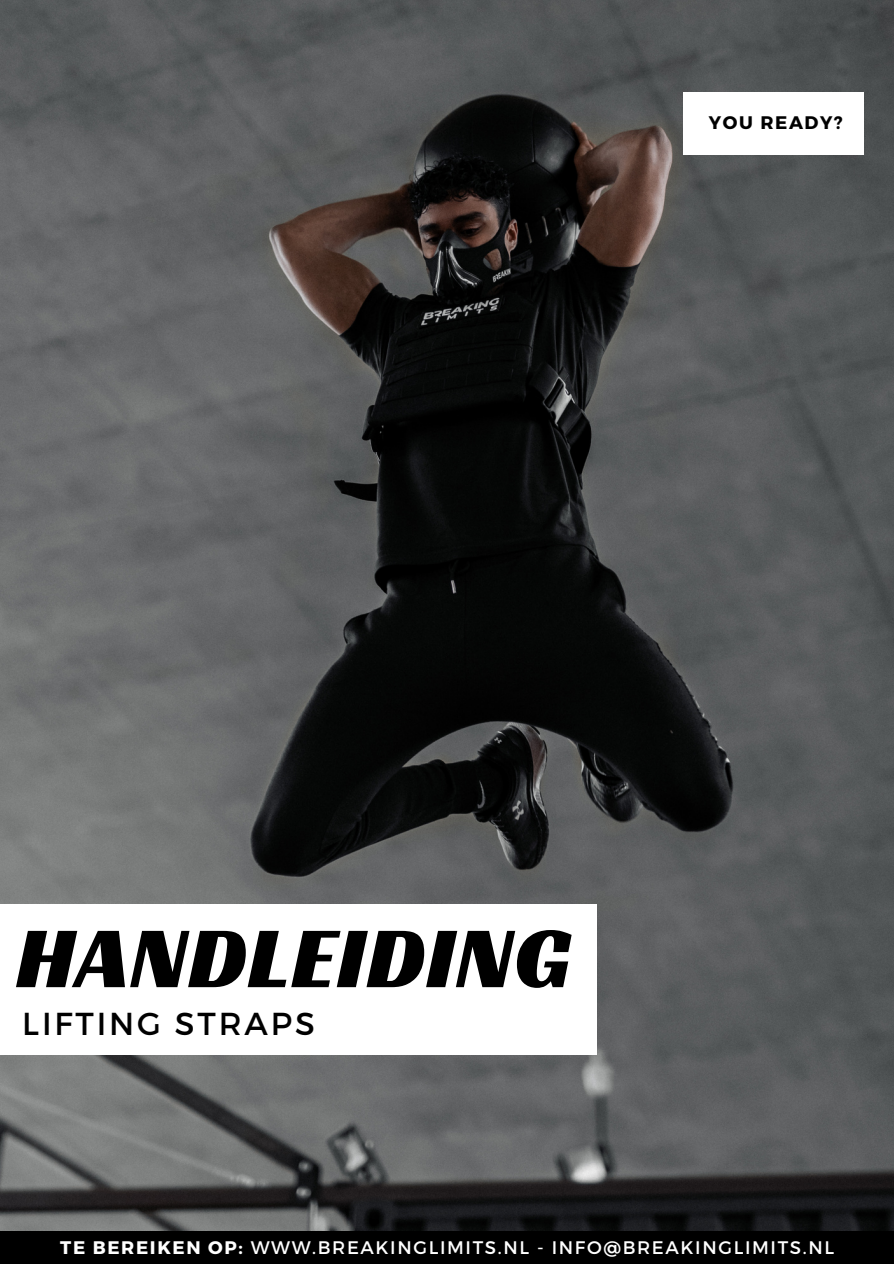
<style>
.page{position:relative;width:894px;height:1264px;background:#fff}
.page>*{position:absolute;margin:0;border:0;box-sizing:border-box;transform-origin:0 0}
.t1{font:88.5px "Racing Sans One";letter-spacing:.01em;color:#000}
.t2{font:31.65px "Montserrat";letter-spacing:.09em;color:#000}
.t3{font:18.15px "Montserrat";letter-spacing:.09em;color:#fff}
.t4{font:700 18.15px "Montserrat";letter-spacing:.09em;color:#000}
.s1{font-weight:700}
</style>
<div class="page">
<img style="left:0;top:0;width:893px;height:1231px">
<div style="left:0;top:1231px;width:893px;height:32px;background:#000"></div>
<div style="left:683px;top:92px;width:180px;height:62px;background:#fff"></div>
<div style="left:0;top:903px;width:596px;height:151px;background:#fff"></div>
<p class="t4" style="left:708px;top:111px;width:135px">YOU READY?</p>
<p class="t1" style="left:16px;top:900px;width:556px">HANDLEIDING</p>
<p class="t2" style="left:22px;top:1003px;width:294px">LIFTING STRAPS</p>
<p class="t3" style="left:60px;top:1235px;width:775px"><span class="s1">TE BEREIKEN OP:</span> WWW.BREAKINGLIMITS.NL - INFO@BREAKINGLIMITS.NL</p>
</div>
